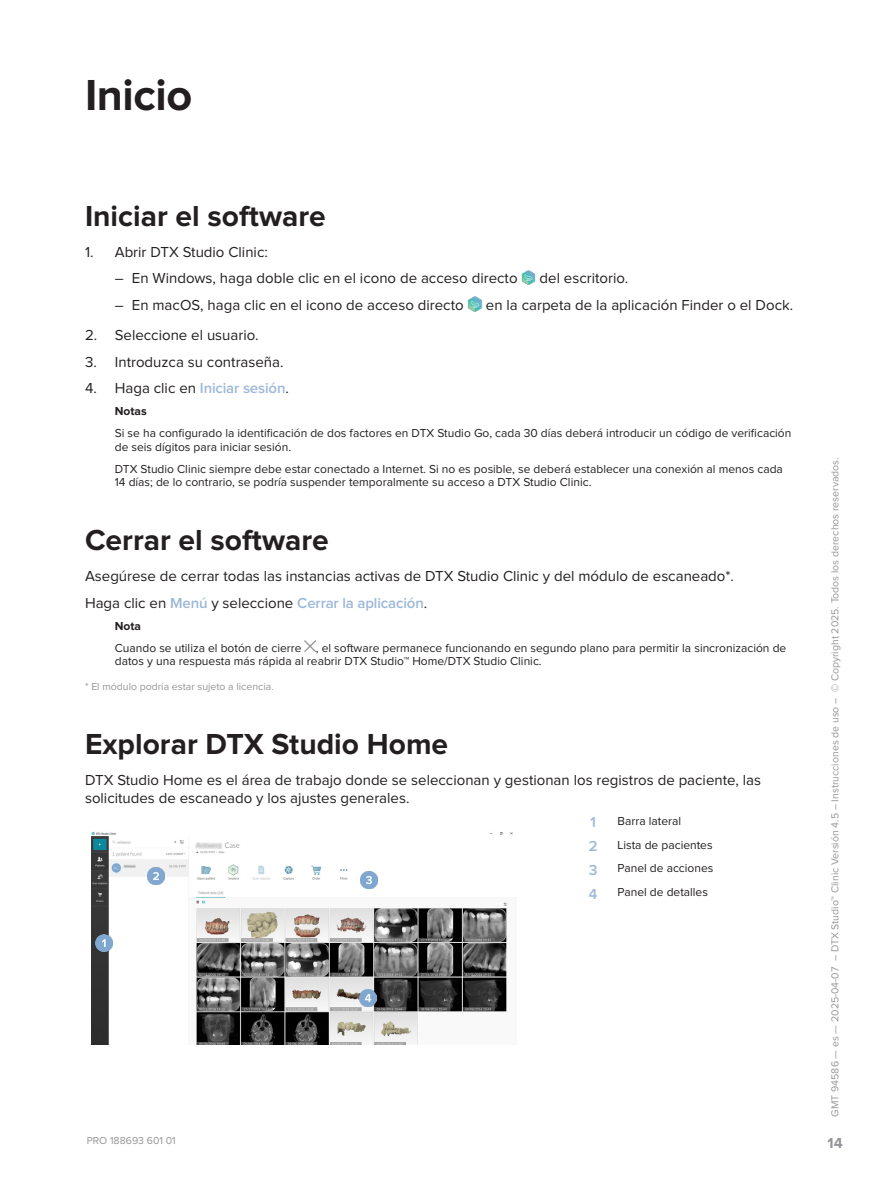
<style>
.page{position:relative;width:893px;height:1191px;background:#fff}
.page>*{position:absolute;margin:0;border:0;box-sizing:border-box;transform-origin:0 0}
.Header_1{font:700 45px "Proxima Nova";letter-spacing:-.01em;color:#231f20}
.Header_2{font:700 30px "Proxima Nova";color:#231f20}
.Body{font:15px/18px "Proxima Nova";color:#231f20}
.Table_header_1{font:600 15px "Proxima Nova";color:#9cb8d9}
.t1{font:700 15px "Proxima Nova";color:#939598}
.Note{font:12px/13.5px "Proxima Nova";color:#231f20}
.Table_body{font:12px "Proxima Nova";color:#231f20}
.Note-2{font:700 12px "Proxima Nova";color:#231f20}
.Footnote{font:10.5px "Proxima Nova";color:#969699}
.s1{font-weight:600;color:#9cb8d9}
</style>
<div class="page">
<img style="left:521px;top:270px;width:15px;height:15px">
<img style="left:468px;top:297px;width:14px;height:14px">
<svg style="left:305px;top:640px;width:11px;height:11px"></svg>
<img style="left:91px;top:831px;width:422px;height:213px">
<img style="left:96px;top:934px;width:17px;height:17px">
<img style="left:147px;top:867px;width:17px;height:17px">
<img style="left:361px;top:871px;width:17px;height:17px">
<img style="left:359px;top:989px;width:17px;height:17px">
<p class="Header_1" style="left:85px;top:74px;width:109px">Inicio</p>
<p class="Header_2" style="left:85px;top:202px;width:242px">Iniciar el software</p>
<p class="Body" style="left:85px;top:243px;width:184px">1. Abrir DTX Studio Clinic:</p>
<p class="Body" style="left:115px;top:270px;width:404px">– En Windows, haga doble clic en el icono de acceso directo</p>
<p class="Body" style="left:540px;top:270px;width:90px">del escritorio.</p>
<p class="Body" style="left:115px;top:296px;width:350px">– En macOS, haga clic en el icono de acceso directo</p>
<p class="Body" style="left:486px;top:296px;width:309px">en la carpeta de la aplicación Finder o el Dock.</p>
<p class="Body" style="left:85px;top:327px;width:175px">2. Seleccione el usuario.</p>
<p class="Body" style="left:85px;top:353px;width:200px">3. Introduzca su contraseña.</p>
<p class="Body" style="left:85px;top:380px;width:205px">4. Haga clic en <span class="s1">Iniciar sesión</span>.</p>
<p class="Note-2" style="left:115px;top:406px;width:33px">Notas</p>
<p class="Note" style="left:115px;top:427px;width:678px">Si se ha configurado la identificación de dos factores en DTX Studio Go, cada 30 días deberá introducir un código de verificación de seis dígitos para iniciar sesión.</p>
<p class="Note" style="left:115px;top:462px;width:670px">DTX Studio Clinic siempre debe estar conectado a Internet. Si no es posible, se deberá establecer una conexión al menos cada<br>14 días; de lo contrario, se podría suspender temporalmente su acceso a DTX Studio Clinic.</p>
<p class="Header_2" style="left:85px;top:527px;width:245px">Cerrar el software</p>
<p class="Body" style="left:85px;top:568px;width:650px">Asegúrese de cerrar todas las instancias activas de DTX Studio Clinic y del módulo de escaneado*.</p>
<p class="Body" style="left:85px;top:594px;width:344px">Haga clic en <span class="s1">Menú</span> y seleccione <span class="s1">Cerrar la aplicación</span>.</p>
<p class="Note-2" style="left:115px;top:620px;width:28px">Nota</p>
<p class="Note" style="left:115px;top:641px;width:673px">Cuando se utiliza el botón de cierre , el software permanece funcionando en segundo plano para permitir la sincronización de datos y una respuesta más rápida al reabrir DTX Studio™ Home/DTX Studio Clinic.</p>
<p class="Footnote" style="left:85px;top:682px;width:190px">* El módulo podría estar sujeto a licencia.</p>
<p class="Header_2" style="left:85px;top:731px;width:365px">Explorar DTX Studio Home</p>
<p class="Body" style="left:85px;top:772px;width:677px">DTX Studio Home es el área de trabajo donde se seleccionan y gestionan los registros de paciente, las solicitudes de escaneado y los ajustes generales.</p>
<p class="Table_header_1" style="left:589px;top:815px;width:11px">1</p>
<p class="Table_body" style="left:618px;top:815px;width:65px">Barra lateral</p>
<p class="Table_header_1" style="left:589px;top:839px;width:11px">2</p>
<p class="Table_body" style="left:618px;top:839px;width:97px">Lista de pacientes</p>
<p class="Table_header_1" style="left:589px;top:863px;width:11px">3</p>
<p class="Table_body" style="left:618px;top:863px;width:97px">Panel de acciones</p>
<p class="Table_header_1" style="left:589px;top:887px;width:11px">4</p>
<p class="Table_body" style="left:618px;top:887px;width:92px">Panel de detalles</p>
<p class="Footnote" style="left:87px;top:1135px;width:90px">PRO 188693 601 01</p>
<p class="Footnote" style="left:830px;top:1116px;width:661px;rotate:-90deg">GMT 94586 — es — 2025-04-07 – DTX Studio™ Clinic Versión 4.5 – Instrucciones de uso – © Copyright 2025. Todos los derechos reservados.</p>
<p class="t1" style="left:828px;top:1135px;width:17px">14</p>
</div>
